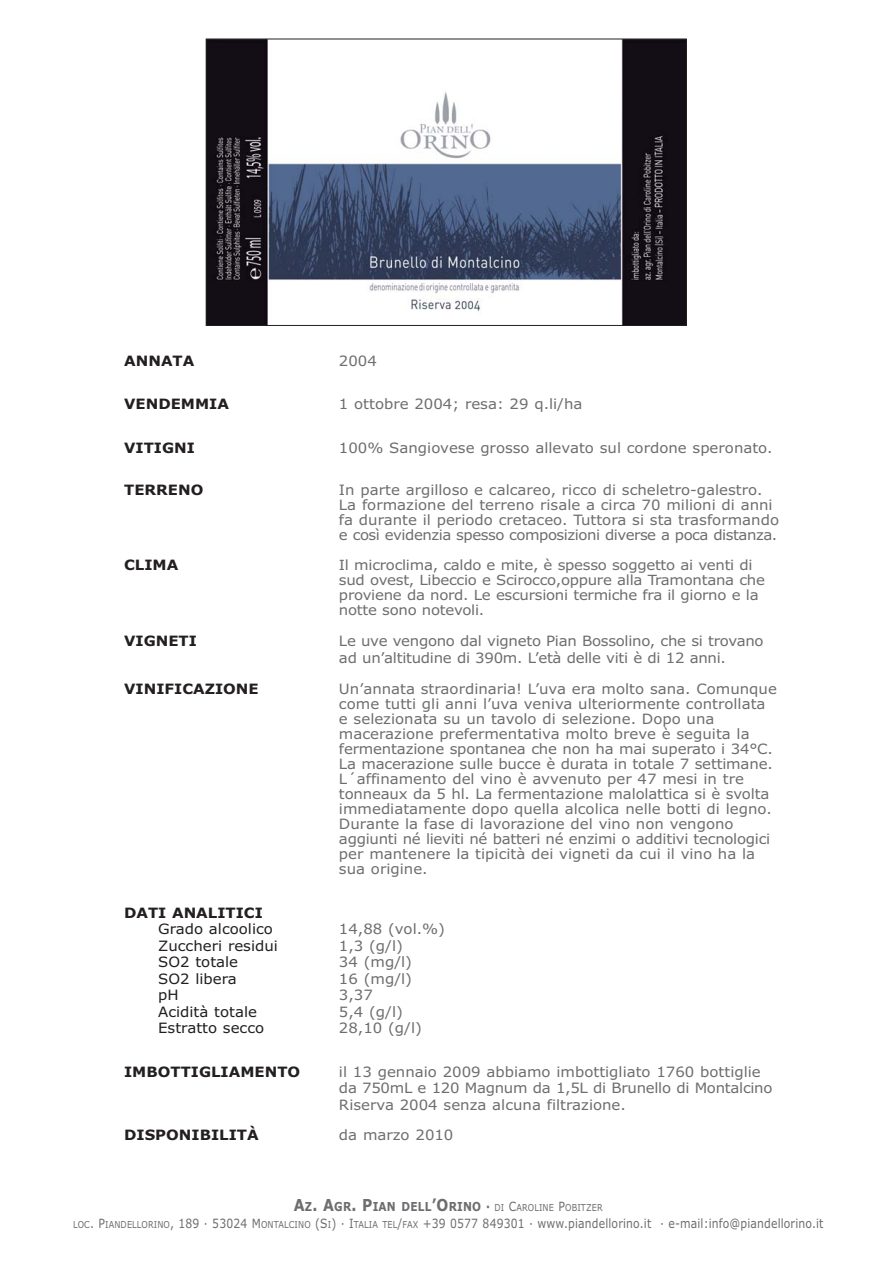
<style>
.page{position:relative;width:893px;height:1263px;background:#fff}
.page>*{position:absolute;margin:0;border:0;box-sizing:border-box;transform-origin:0 0}
.t1{font:14.25px/15px "Verdana";color:#6d6e70;scale:1.05 1}
.t2{font:700 14.25px "Verdana";color:#231f20;scale:1.05 1}
.t3{font:14.25px/16.5px "Verdana";letter-spacing:-.02em;color:#6d6e70;scale:1.05 1}
.t4{font:14.25px "Verdana";color:#231f20;scale:1.05 1}
.t5{font:13.95px/15px "Verdana";letter-spacing:-.02em;color:#6d6e70;scale:1.07 1}
.t6{font:12.75px "Verdana";letter-spacing:.015em;color:#6d6e70;scale:.85 1}
.t7{font:9.6px "Verdana";letter-spacing:.015em;color:#6d6e70;scale:.85 1}
.s1{font-weight:700;font-size:16.5px}
.s2{font-weight:700;font-size:12.3px}
.s3{font-weight:700;font-size:12.75px}
.s4{font-size:12.75px}
.s5{font-size:9.6px}
</style>
<div class="page">
<img style="left:208px;top:41px;width:477px;height:283px">
<div style="left:206px;top:39px;width:481px;height:287px;border:1px solid #231f20"></div>
<p class="t2" style="left:124px;top:353px;width:68px">ANNATA</p>
<p class="t1" style="left:339px;top:355px;width:38px">2004</p>
<p class="t2" style="left:124px;top:396px;width:101px">VENDEMMIA</p>
<p class="t1" style="left:339px;top:398px;width:233px">1 ottobre 2004; resa: 29 q.li/ha</p>
<p class="t2" style="left:124px;top:440px;width:69px">VITIGNI</p>
<p class="t1" style="left:339px;top:442px;width:414px">100% Sangiovese grosso allevato sul cordone speronato.</p>
<p class="t2" style="left:124px;top:482px;width:77px">TERRENO</p>
<p class="t1" style="left:339px;top:484px;width:421px">In parte argilloso e calcareo, ricco di scheletro-galestro.<br>La formazione del terreno risale a circa 70 milioni di anni fa durante il periodo cretaceo. Tuttora si sta trasformando e così evidenzia spesso composizioni diverse a poca distanza.</p>
<p class="t2" style="left:124px;top:557px;width:53px">CLIMA</p>
<p class="t5" style="left:339px;top:559px;width:400px">Il microclima, caldo e mite, è spesso soggetto ai venti di sud ovest, Libeccio e Scirocco,oppure alla Tramontana che proviene da nord. Le escursioni termiche fra il giorno e la notte sono notevoli.</p>
<p class="t2" style="left:124px;top:633px;width:71px">VIGNETI</p>
<p class="t3" style="left:339px;top:634px;width:406px">Le uve vengono dal vigneto Pian Bossolino, che si trovano ad un’altitudine di 390m. L’età delle viti è di 12 anni.</p>
<p class="t2" style="left:124px;top:681px;width:130px">VINIFICAZIONE</p>
<p class="t1" style="left:339px;top:683px;width:419px">Un’annata straordinaria! L’uva era molto sana. Comunque come tutti gli anni l’uva veniva ulteriormente controllata e selezionata su un tavolo di selezione. Dopo una macerazione prefermentativa molto breve è seguita la fermentazione spontanea che non ha mai superato i 34°C.<br>La macerazione sulle bucce è durata in totale 7 settimane.<br>L´affinamento del vino è avvenuto per 47 mesi in tre tonneaux da 5 hl. La fermentazione malolattica si è svolta immediatamente dopo quella alcolica nelle botti di legno.<br>Durante la fase di lavorazione del vino non vengono aggiunti né lieviti né batteri né enzimi o additivi tecnologici per mantenere la tipicità dei vigneti da cui il vino ha la sua origine.</p>
<p class="t2" style="left:124px;top:905px;width:134px">DATI ANALITICI</p>
<p class="t4" style="left:158px;top:924px;width:111px">Grado alcoolico</p>
<p class="t1" style="left:339px;top:923px;width:103px">14,88 (vol.%)</p>
<p class="t4" style="left:158px;top:940px;width:116px">Zuccheri residui</p>
<p class="t1" style="left:339px;top:940px;width:62px">1,3 (g/l)</p>
<p class="t4" style="left:158px;top:957px;width:78px">SO2 totale</p>
<p class="t1" style="left:339px;top:956px;width:71px">34 (mg/l)</p>
<p class="t4" style="left:158px;top:973px;width:76px">SO2 libera</p>
<p class="t1" style="left:339px;top:973px;width:71px">16 (mg/l)</p>
<p class="t4" style="left:158px;top:990px;width:21px">pH</p>
<p class="t1" style="left:339px;top:989px;width:34px">3,37</p>
<p class="t4" style="left:158px;top:1006px;width:96px">Acidità totale</p>
<p class="t1" style="left:339px;top:1006px;width:62px">5,4 (g/l)</p>
<p class="t4" style="left:158px;top:1023px;width:103px">Estratto secco</p>
<p class="t1" style="left:339px;top:1022px;width:80px">28,10 (g/l)</p>
<p class="t2" style="left:124px;top:1064px;width:169px">IMBOTTIGLIAMENTO</p>
<p class="t1" style="left:339px;top:1065px;width:414px;line-height:16.5px">il 13 gennaio 2009 abbiamo imbottigliato 1760 bottiglie da 750mL e 120 Magnum da 1,5L di Brunello di Montalcino<br>Riserva 2004 senza alcuna filtrazione.</p>
<p class="t2" style="left:124px;top:1127px;width:130px">DISPONIBILITÀ</p>
<p class="t1" style="left:339px;top:1129px;width:111px">da marzo 2010</p>
<p class="t7" style="left:294px;top:1203px;width:365px"><span class="s1">A</span><span class="s2">Z</span><span class="s1">. A</span><span class="s2">GR</span><span class="s1">. P</span><span class="s2">IAN DELL</span><span class="s1">’O</span><span class="s2">RINO</span> <span class="s3">·</span> DI <span class="s4">C</span>AROLINE <span class="s4">P</span>OBITZER</p>
<p class="t6" style="left:73px;top:1218px;width:884px"><span class="s5">LOC</span>. P<span class="s5">IANDELLORINO</span>, 189 · 53024 M<span class="s5">ONTALCINO</span> (S<span class="s5">I</span>) · I<span class="s5">TALIA TEL</span>/<span class="s5">FAX</span> +39 0577 849301 · www.piandellorino.it · e-mail:info@piandellorino.it</p>
</div>
